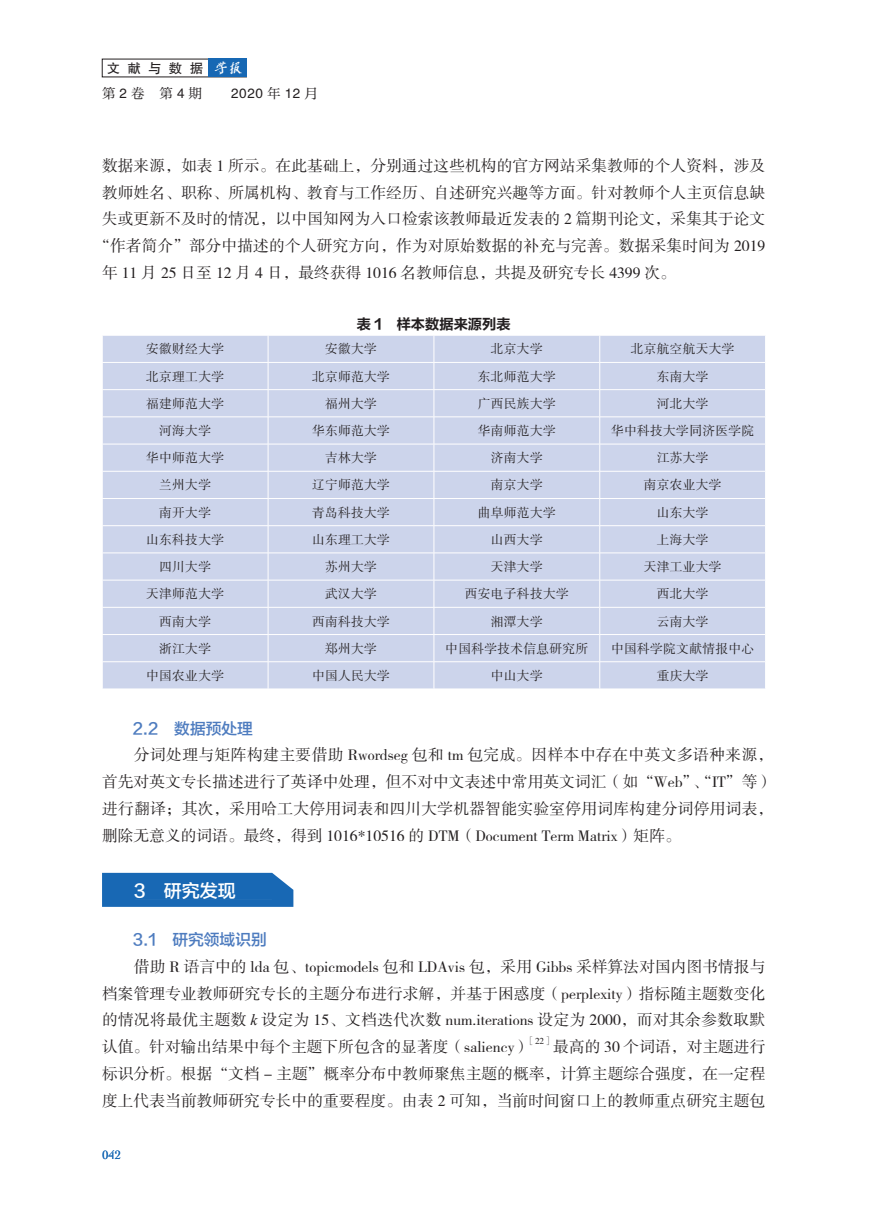
<style>
.page{position:relative;width:893px;height:1212px;background:#fff}
.page>*{position:absolute;margin:0;border:0;box-sizing:border-box;transform-origin:0 0}
.t1{font:18px "FZLTZHK GBK1 0";color:#fff}
.t2{font:15.75px/26.7px "FZSSK GBK1 0";letter-spacing:.005em;color:#231f20;text-align:justify}
.t3{font:15.75px "FZLTZHK GBK1 0";color:#4e7cbf}
.t4{font:14.25px "FZLTCHK GBK1 0";color:#231f20}
.t5{font:13.5px "FZHTK GBK1 0";letter-spacing:.295em;color:#231f20}
.t6{font:13.5px "FZXIYSK GBK1 0";color:#231f20}
.t7{font:12.75px "FZSSK GBK1 0";letter-spacing:.02em;color:#231f20}
.t8{font:12.75px "Cochin";color:#1768b4}
.t9{font:9.15px "FZSSK GBK1 0";color:#231f20}
.s1{font-family:"Cai Yun Han Mao Bi Xing jian";color:#fff}
.s2{font-family:"FZHTK GBK1 0"}
.s3{font-family:"FZXIYSK GBK1 0"}
.s4{font-family:"Times New Roman";font-style:italic}
</style>
<div class="page">
<div style="left:208px;top:59px;width:39px;height:18px;background:#1768b4"></div>
<div style="left:103px;top:336px;width:662px;height:353px;background:#ccd4eb"></div>
<hr style="left:102px;top:362px;width:166px;height:1px;background:#fff">
<hr style="left:268px;top:362px;width:166px;height:1px;background:#fff">
<hr style="left:434px;top:362px;width:166px;height:1px;background:#fff">
<hr style="left:600px;top:362px;width:166px;height:1px;background:#fff">
<hr style="left:102px;top:389px;width:166px;height:1px;background:#fff">
<hr style="left:268px;top:389px;width:166px;height:1px;background:#fff">
<hr style="left:434px;top:389px;width:166px;height:1px;background:#fff">
<hr style="left:600px;top:389px;width:166px;height:1px;background:#fff">
<hr style="left:102px;top:417px;width:166px;height:1px;background:#fff">
<hr style="left:268px;top:417px;width:166px;height:1px;background:#fff">
<hr style="left:434px;top:417px;width:166px;height:1px;background:#fff">
<hr style="left:600px;top:417px;width:166px;height:1px;background:#fff">
<hr style="left:102px;top:444px;width:166px;height:1px;background:#fff">
<hr style="left:268px;top:444px;width:166px;height:1px;background:#fff">
<hr style="left:434px;top:444px;width:166px;height:1px;background:#fff">
<hr style="left:600px;top:444px;width:166px;height:1px;background:#fff">
<hr style="left:102px;top:471px;width:166px;height:1px;background:#fff">
<hr style="left:268px;top:471px;width:166px;height:1px;background:#fff">
<hr style="left:434px;top:471px;width:166px;height:1px;background:#fff">
<hr style="left:600px;top:471px;width:166px;height:1px;background:#fff">
<hr style="left:102px;top:498px;width:166px;height:1px;background:#fff">
<hr style="left:268px;top:498px;width:166px;height:1px;background:#fff">
<hr style="left:434px;top:498px;width:166px;height:1px;background:#fff">
<hr style="left:600px;top:498px;width:166px;height:1px;background:#fff">
<hr style="left:102px;top:525px;width:166px;height:1px;background:#fff">
<hr style="left:268px;top:525px;width:166px;height:1px;background:#fff">
<hr style="left:434px;top:525px;width:166px;height:1px;background:#fff">
<hr style="left:600px;top:525px;width:166px;height:1px;background:#fff">
<hr style="left:102px;top:553px;width:166px;height:1px;background:#fff">
<hr style="left:268px;top:553px;width:166px;height:1px;background:#fff">
<hr style="left:434px;top:553px;width:166px;height:1px;background:#fff">
<hr style="left:600px;top:553px;width:166px;height:1px;background:#fff">
<hr style="left:102px;top:580px;width:166px;height:1px;background:#fff">
<hr style="left:268px;top:580px;width:166px;height:1px;background:#fff">
<hr style="left:434px;top:580px;width:166px;height:1px;background:#fff">
<hr style="left:600px;top:580px;width:166px;height:1px;background:#fff">
<hr style="left:102px;top:607px;width:166px;height:1px;background:#fff">
<hr style="left:268px;top:607px;width:166px;height:1px;background:#fff">
<hr style="left:434px;top:607px;width:166px;height:1px;background:#fff">
<hr style="left:600px;top:607px;width:166px;height:1px;background:#fff">
<hr style="left:102px;top:634px;width:166px;height:1px;background:#fff">
<hr style="left:268px;top:634px;width:166px;height:1px;background:#fff">
<hr style="left:434px;top:634px;width:166px;height:1px;background:#fff">
<hr style="left:600px;top:634px;width:166px;height:1px;background:#fff">
<hr style="left:102px;top:661px;width:166px;height:1px;background:#fff">
<hr style="left:268px;top:661px;width:166px;height:1px;background:#fff">
<svg style="left:268px;top:336px;width:1px;height:353px"></svg>
<hr style="left:434px;top:661px;width:166px;height:1px;background:#fff">
<svg style="left:434px;top:336px;width:1px;height:353px"></svg>
<hr style="left:600px;top:661px;width:166px;height:1px;background:#fff">
<svg style="left:599px;top:336px;width:1px;height:353px"></svg>
<svg style="left:102px;top:873px;width:191px;height:34px;background:#236fb7"></svg>
<div style="left:135px;top:882px;width:137px;height:17px;background:#1868b4"></div>
<p class="t5" style="left:107px;top:61px;width:137px">文献与数据 <span class="s1">学报</span></p>
<p class="t6" style="left:102px;top:85px;width:102px">第<span class="s2">2</span>卷 第<span class="s2">4</span>期</p>
<p class="t5" style="left:231px;top:86px;width:88px">2020 <span class="s3">年</span> 12 <span class="s3">月</span></p>
<p class="t2" style="left:102px;top:153px;width:665px">数据来源，如表 1 所示。在此基础上，分别通过这些机构的官方网站采集教师的个人资料，涉及</p>
<p class="t2" style="left:102px;top:180px;width:665px">教师姓名、职称、所属机构、教育与工作经历、自述研究兴趣等方面。针对教师个人主页信息缺</p>
<p class="t2" style="left:102px;top:206px;width:665px">失或更新不及时的情况，以中国知网为入口检索该教师最近发表的 2 篇期刊论文，采集其于论文</p>
<p class="t2" style="left:94px;top:233px;width:673px">“作者简介”部分中描述的个人研究方向，作为对原始数据的补充与完善。数据采集时间为 2019</p>
<p class="t2" style="left:102px;top:260px;width:575px">年 11 月 25 日至 12 月 4 日，最终获得 1016 名教师信息，共提及研究专长 4399 次。</p>
<p class="t4" style="left:357px;top:316px;width:155px">表 1 样本数据来源列表</p>
<p class="t7" style="left:146px;top:342px;width:79px">安徽财经大学</p>
<p class="t7" style="left:325px;top:342px;width:53px">安徽大学</p>
<p class="t7" style="left:491px;top:342px;width:53px">北京大学</p>
<p class="t7" style="left:631px;top:342px;width:105px">北京航空航天大学</p>
<p class="t7" style="left:146px;top:370px;width:79px">北京理工大学</p>
<p class="t7" style="left:312px;top:370px;width:79px">北京师范大学</p>
<p class="t7" style="left:478px;top:370px;width:79px">东北师范大学</p>
<p class="t7" style="left:657px;top:370px;width:53px">东南大学</p>
<p class="t7" style="left:146px;top:397px;width:79px">福建师范大学</p>
<p class="t7" style="left:325px;top:397px;width:53px">福州大学</p>
<p class="t7" style="left:478px;top:397px;width:79px">广西民族大学</p>
<p class="t7" style="left:657px;top:397px;width:53px">河北大学</p>
<p class="t7" style="left:159px;top:424px;width:53px">河海大学</p>
<p class="t7" style="left:312px;top:424px;width:79px">华东师范大学</p>
<p class="t7" style="left:478px;top:424px;width:79px">华南师范大学</p>
<p class="t7" style="left:611px;top:424px;width:145px">华中科技大学同济医学院</p>
<p class="t7" style="left:146px;top:451px;width:79px">华中师范大学</p>
<p class="t7" style="left:325px;top:451px;width:53px">吉林大学</p>
<p class="t7" style="left:491px;top:451px;width:53px">济南大学</p>
<p class="t7" style="left:657px;top:451px;width:53px">江苏大学</p>
<p class="t7" style="left:159px;top:478px;width:53px">兰州大学</p>
<p class="t7" style="left:312px;top:478px;width:79px">辽宁师范大学</p>
<p class="t7" style="left:491px;top:478px;width:53px">南京大学</p>
<p class="t7" style="left:644px;top:478px;width:79px">南京农业大学</p>
<p class="t7" style="left:159px;top:506px;width:53px">南开大学</p>
<p class="t7" style="left:312px;top:506px;width:79px">青岛科技大学</p>
<p class="t7" style="left:478px;top:506px;width:79px">曲阜师范大学</p>
<p class="t7" style="left:657px;top:506px;width:53px">山东大学</p>
<p class="t7" style="left:146px;top:533px;width:79px">山东科技大学</p>
<p class="t7" style="left:312px;top:533px;width:79px">山东理工大学</p>
<p class="t7" style="left:491px;top:533px;width:53px">山西大学</p>
<p class="t7" style="left:657px;top:533px;width:53px">上海大学</p>
<p class="t7" style="left:159px;top:560px;width:53px">四川大学</p>
<p class="t7" style="left:325px;top:560px;width:53px">苏州大学</p>
<p class="t7" style="left:491px;top:560px;width:53px">天津大学</p>
<p class="t7" style="left:644px;top:560px;width:79px">天津工业大学</p>
<p class="t7" style="left:146px;top:587px;width:79px">天津师范大学</p>
<p class="t7" style="left:325px;top:587px;width:53px">武汉大学</p>
<p class="t7" style="left:465px;top:587px;width:105px">西安电子科技大学</p>
<p class="t7" style="left:657px;top:587px;width:53px">西北大学</p>
<p class="t7" style="left:159px;top:614px;width:53px">西南大学</p>
<p class="t7" style="left:312px;top:614px;width:79px">西南科技大学</p>
<p class="t7" style="left:491px;top:614px;width:53px">湘潭大学</p>
<p class="t7" style="left:657px;top:614px;width:53px">云南大学</p>
<p class="t7" style="left:159px;top:642px;width:53px">浙江大学</p>
<p class="t7" style="left:325px;top:642px;width:53px">郑州大学</p>
<p class="t7" style="left:445px;top:642px;width:145px">中国科学技术信息研究所</p>
<p class="t7" style="left:611px;top:642px;width:145px">中国科学院文献情报中心</p>
<p class="t7" style="left:146px;top:669px;width:79px">中国农业大学</p>
<p class="t7" style="left:312px;top:669px;width:79px">中国人民大学</p>
<p class="t7" style="left:491px;top:669px;width:53px">中山大学</p>
<p class="t7" style="left:657px;top:669px;width:53px">重庆大学</p>
<p class="t3" style="left:133px;top:719px;width:122px">2.2 数据预处理</p>
<p class="t2" style="left:102px;top:742px;width:673px;text-indent:32px">分词处理与矩阵构建主要借助 Rwordseg 包和 tm 包完成。因样本中存在中英文多语种来源，首先对英文专长描述进行了英译中处理，但不对中文表述中常用英文词汇（如“Web”、“IT”等）进行翻译；其次，采用哈工大停用词表和四川大学机器智能实验室停用词库构建分词停用词表，删除无意义的词语。最终，得到 1016*10516 的 DTM（Document Term Matrix）矩阵。</p>
<p class="t1" style="left:134px;top:881px;width:103px">3 研究发现</p>
<p class="t3" style="left:133px;top:931px;width:136px">3.1 研究领域识别</p>
<p class="t2" style="left:102px;top:954px;width:665px;text-indent:32px">借助 R 语言中的 lda 包、topicmodels 包和 LDAvis 包，采用 Gibbs 采样算法对国内图书情报与档案管理专业教师研究专长的主题分布进行求解，并基于困惑度（perplexity）指标随主题数变化的情况将最优主题数 <span class="s4">k</span> 设定为 15、文档迭代次数 num.iterations 设定为 2000，而对其余参数取默认值。针对输出结果中每个主题下所包含的显著度（saliency）</p>
<p class="t9" style="left:526px;top:1036px;width:29px">［22］</p>
<p class="t2" style="left:102px;top:1034px;width:665px;text-indent:451px">最高的 30 个词语，对主题进行标识分析。根据“文档 - 主题”概率分布中教师聚焦主题的概率，计算主题综合强度，在一定程度上代表当前教师研究专长中的重要程度。由表 2 可知，当前时间窗口上的教师重点研究主题包</p>
<p class="t8" style="left:102px;top:1146px;width:21px">042</p>
</div>
